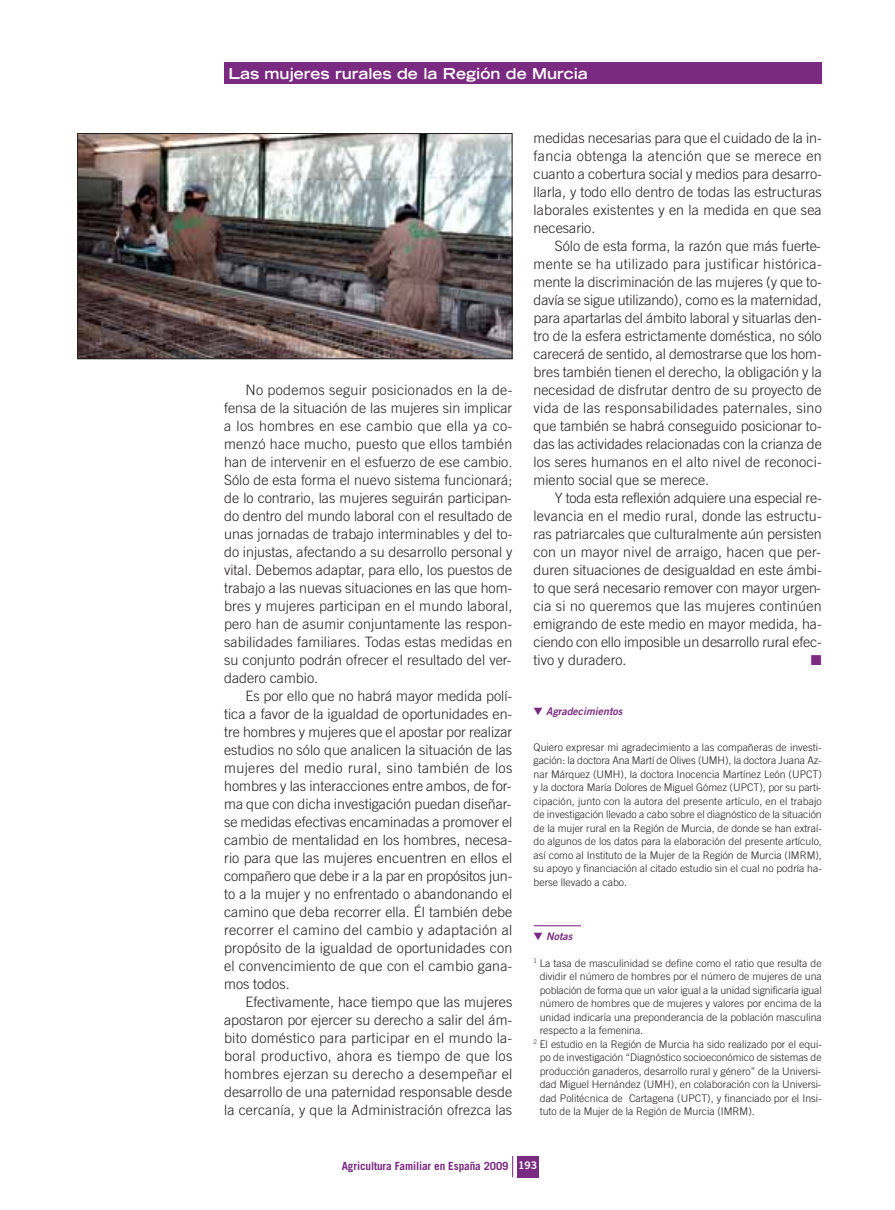
<style>
.page{position:relative;width:895px;height:1210px;background:#fff}
.page>*{position:absolute;margin:0;border:0;box-sizing:border-box;transform-origin:0 0}
.t1{font:700 expanded 15px "Trade Gothic LH";color:#fff}
.t2{font:300 14.25px/18px "Trade Gothic";color:#231f20;text-align:justify}
.t3{font:14.25px "Zapf Dingbats";color:#7a2b81}
.t4{font:700 11.25px "Trade Gothic";letter-spacing:-.01em;color:#7a2b81}
.t5{font:300 10.5px/13.5px "Trade Gothic";color:#231f20;text-align:justify}
.t6{font:italic 10.5px "Trade Gothic Bold Two";letter-spacing:.005em;color:#7a2b81}
.s1{font-family:"Trade Gothic Bold Two";font-weight:400;font-size:10.5px;color:#fff}
</style>
<div class="page">
<div style="left:224px;top:63px;width:597px;height:21px;background:#7a2b81"></div>
<div style="left:517px;top:1155px;width:21px;height:22px;background:#7a2b81"></div>
<svg style="left:512px;top:1156px;width:1px;height:21px"></svg>
<hr style="left:533px;top:925px;width:48px;height:1px;background:#7a2b81">
<img style="left:79px;top:135px;width:431px;height:222px">
<div style="left:77px;top:133px;width:435px;height:226px;border:1px solid #231f20"></div>
<p class="t1" style="left:228px;top:68px;width:361px">Las mujeres rurales de la Región de Murcia</p>
<p class="t2" style="left:224px;top:382px;width:290px;text-indent:21px">No podemos seguir posicionados en la de&shy;fensa de la situación de las mujeres sin implicar a los hombres en ese cambio que ella ya co&shy;menzó hace mucho, puesto que ellos también han de intervenir en el esfuerzo de ese cambio.<br>Sólo de esta forma el nuevo sistema funcionará; de lo contrario, las mujeres seguirán participan&shy;do dentro del mundo laboral con el resultado de unas jornadas de trabajo interminables y del to&shy;do injustas, afectando a su desarrollo personal y vital. Debemos adaptar, para ello, los puestos de trabajo a las nuevas situaciones en las que hom&shy;bres y mujeres participan en el mundo laboral, pero han de asumir conjuntamente las respon&shy;sabilidades familiares. Todas estas medidas en su conjunto podrán ofrecer el resultado del ver&shy;dadero cambio.</p>
<p class="t2" style="left:224px;top:688px;width:290px;text-indent:21px">Es por ello que no habrá mayor medida polí&shy;tica a favor de la igualdad de oportunidades en&shy;tre hombres y mujeres que el apostar por realizar estudios no sólo que analicen la situación de las mujeres del medio rural, sino también de los hombres y las interacciones entre ambos, de for&shy;ma que con dicha investigación puedan diseñar&shy;se medidas efectivas encaminadas a promover el cambio de mentalidad en los hombres, necesa&shy;rio para que las mujeres encuentren en ellos el compañero que debe ir a la par en propósitos jun&shy;to a la mujer y no enfrentado o abandonando el camino que deba recorrer ella. Él también debe recorrer el camino del cambio y adaptación al propósito de la igualdad de oportunidades con el convencimiento de que con el cambio gana&shy;mos todos.</p>
<p class="t2" style="left:224px;top:994px;width:290px;text-indent:21px">Efectivamente, hace tiempo que las mujeres apostaron por ejercer su derecho a salir del ám&shy;bito doméstico para participar en el mundo la&shy;boral productivo, ahora es tiempo de que los hombres ejerzan su derecho a desempeñar el desarrollo de una paternidad responsable desde la cercanía, y que la Administración ofrezca las</p>
<p class="t2" style="left:533px;top:130px;width:290px">medidas necesarias para que el cuidado de la in&shy;fancia obtenga la atención que se merece en cuanto a cobertura social y medios para desarro&shy;llarla, y todo ello dentro de todas las estructuras laborales existentes y en la medida en que sea necesario.</p>
<p class="t2" style="left:533px;top:238px;width:290px;text-indent:21px">Sólo de esta forma, la razón que más fuerte&shy;mente se ha utilizado para justificar histórica&shy;mente la discriminación de las mujeres (y que to&shy;davía se sigue utilizando), como es la maternidad, para apartarlas del ámbito laboral y situarlas den&shy;tro de la esfera estrictamente doméstica, no sólo carecerá de sentido, al demostrarse que los hom&shy;bres también tienen el derecho, la obligación y la necesidad de disfrutar dentro de su proyecto de vida de las responsabilidades paternales, sino que también se habrá conseguido posicionar to&shy;das las actividades relacionadas con la crianza de los seres humanos en el alto nivel de reconoci&shy;miento social que se merece.</p>
<p class="t2" style="left:533px;top:490px;width:290px;text-indent:21px">Y toda esta reflexión adquiere una especial re&shy;levancia en el medio rural, donde las estructu&shy;ras patriarcales que culturalmente aún persisten con un mayor nivel de arraigo, hacen que per&shy;duren situaciones de desigualdad en este ámbi&shy;to que será necesario remover con mayor urgen&shy;cia si no queremos que las mujeres continúen emigrando de este medio en mayor medida, ha&shy;ciendo con ello imposible un desarrollo rural efec&shy;tivo y duradero.</p>
<p class="t3" style="left:811px;top:653px;width:12px">■</p>
<p class="t6" style="left:533px;top:707px;width:90px">▼ Agradecimientos</p>
<p class="t5" style="left:533px;top:741px;width:290px">Quiero expresar mi agradecimiento a las compañeras de investi&shy;gación: la doctora Ana Martí de Olives (UMH), la doctora Juana Az&shy;nar Márquez (UMH), la doctora Inocencia Martínez León (UPCT) y la doctora María Dolores de Miguel Gómez (UPCT), por su parti&shy;cipación, junto con la autora del presente artículo, en el trabajo de investigación llevado a cabo sobre el diagnóstico de la situación de la mujer rural en la Región de Murcia, de donde se han extraí&shy;do algunos de los datos para la elaboración del presente artículo, así como al Instituto de la Mujer de la Región de Murcia (IMRM), su apoyo y financiación al citado estudio sin el cual no podría ha&shy;berse llevado a cabo.</p>
<p class="t6" style="left:533px;top:932px;width:40px">▼ Notas</p>
<p class="t5" style="left:533px;top:957px;width:290px"><sup>1</sup> La tasa de masculinidad se define como el ratio que resulta de</p>
<p class="t5" style="left:540px;top:970px;width:283px">dividir el número de hombres por el número de mujeres de una</p>
<p class="t5" style="left:540px;top:984px;width:283px">población de forma que un valor igual a la unidad significaría igual</p>
<p class="t5" style="left:540px;top:997px;width:283px">número de hombres que de mujeres y valores por encima de la</p>
<p class="t5" style="left:540px;top:1011px;width:283px">unidad indicaría una preponderancia de la población masculina</p>
<p class="t5" style="left:540px;top:1024px;width:105px">respecto a la femenina.</p>
<p class="t5" style="left:533px;top:1038px;width:290px"><sup>2</sup> El estudio en la Región de Murcia ha sido realizado por el equi-</p>
<p class="t5" style="left:540px;top:1051px;width:283px">po de investigación “Diagnóstico socioeconómico de sistemas de</p>
<p class="t5" style="left:540px;top:1065px;width:283px">producción ganaderos, desarrollo rural y género” de la Universi-</p>
<p class="t5" style="left:540px;top:1078px;width:283px">dad Miguel Hernández (UMH), en colaboración con la Universi-</p>
<p class="t5" style="left:540px;top:1092px;width:283px">dad Politécnica de Cartagena (UPCT), y financiado por el Insi-</p>
<p class="t5" style="left:540px;top:1105px;width:216px">tuto de la Mujer de la Región de Murcia (IMRM).</p>
<p class="t4" style="left:342px;top:1161px;width:197px">Agricultura Familiar en España 2009 <span class="s1">193</span></p>
</div>
